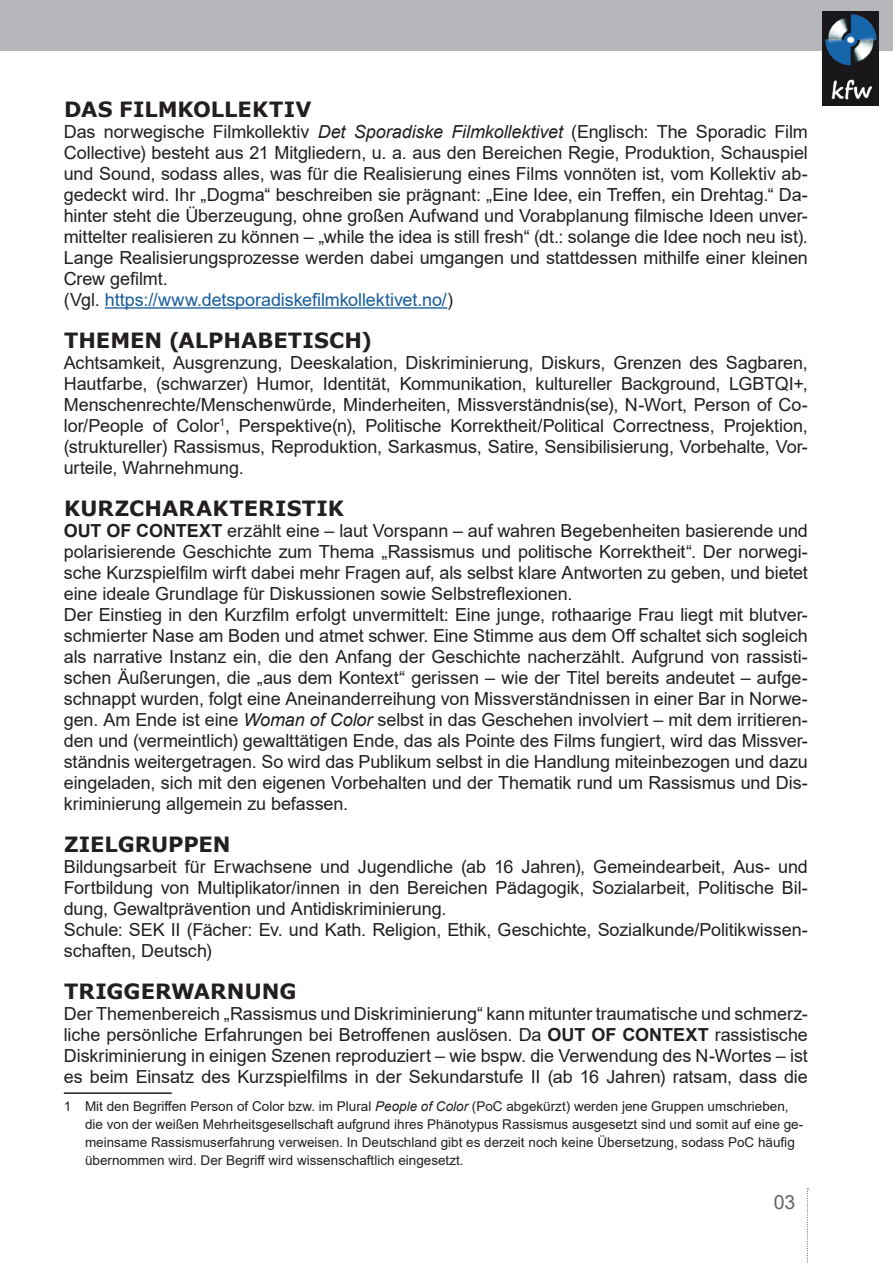
<style>
.page{position:relative;width:893px;height:1263px;background:#fff}
.page>*{position:absolute;margin:0;border:0;box-sizing:border-box;transform-origin:0 0}
.t1{font:700 21px "Verdana";letter-spacing:.005em;color:#231f20}
.t2{font:19.5px "Arial";color:#656568}
.t3{font:18px/21px "Arial";letter-spacing:-.005em;color:#231f20}
.t4{font:13.5px/18px "Arial";color:#231f20}
.s1{font-style:italic}
.s2{color:#175d9e}
.s3{font-weight:700}
</style>
<div class="page">
<div style="left:0;top:0;width:893px;height:51px;background:#b6b7bb"></div>
<svg style="left:807px;top:1188px;width:1px;height:75px"></svg>
<img style="left:822px;top:11px;width:57px;height:94px">
<hr style="left:105px;top:307px;width:342px;height:2px;background:#175d9e">
<hr style="left:64px;top:1092px;width:108px;height:2px;background:#231f20">
<p class="t1" style="left:64px;top:94px;width:249px">DAS FILMKOLLEKTIV</p>
<p class="t3" style="left:64px;top:121px;width:746px">Das norwegische Filmkollektiv <span class="s1">Det Sporadiske Filmkollektivet</span> (Englisch: The Sporadic Film Collective) besteht aus 21 Mitgliedern, u. a. aus den Bereichen Regie, Produktion, Schauspiel und Sound, sodass alles, was für die Realisierung eines Films vonnöten ist, vom Kollektiv ab&shy;gedeckt wird. Ihr „Dogma“ beschreiben sie prägnant: „Eine Idee, ein Treffen, ein Drehtag.“ Da&shy;hinter steht die Überzeugung, ohne großen Aufwand und Vorabplanung filmische Ideen unver&shy;mittelter realisieren zu können – „while the idea is still fresh“ (dt.: solange die Idee noch neu ist).<br>Lange Realisierungsprozesse werden dabei umgangen und stattdessen mithilfe einer kleinen Crew gefilmt.<br>(Vgl. <span class="s2">https://www.detsporadiskefilmkollektivet.no/</span>)</p>
<p class="t1" style="left:64px;top:325px;width:310px">THEMEN (ALPHABETISCH)</p>
<p class="t3" style="left:64px;top:352px;width:746px;text-align:justify">Achtsamkeit, Ausgrenzung, Deeskalation, Diskriminierung, Diskurs, Grenzen des Sagbaren, Hautfarbe, (schwarzer) Humor, Identität, Kommunikation, kultureller Background, LGBTQI+, Menschenrechte/Menschenwürde, Minderheiten, Missverständnis(se), N-Wort, Person of Co&shy;lor/People of Color<sup>1</sup>, Perspektive(n), Politische Korrektheit/Political Correctness, Projektion, (struktureller) Rassismus, Reproduktion, Sarkasmus, Satire, Sensibilisierung, Vorbehalte, Vor&shy;urteile, Wahrnehmung.</p>
<p class="t1" style="left:64px;top:493px;width:281px">KURZCHARAKTERISTIK</p>
<p class="t3" style="left:64px;top:520px;width:746px"><span class="s3">OUT OF CONTEXT</span> erzählt eine – laut Vorspann – auf wahren Begebenheiten basierende und polarisierende Geschichte zum Thema „Rassismus und politische Korrektheit“. Der norwegi&shy;sche Kurzspielfilm wirft dabei mehr Fragen auf, als selbst klare Antworten zu geben, und bietet eine ideale Grundlage für Diskussionen sowie Selbstreflexionen.<br>Der Einstieg in den Kurzfilm erfolgt unvermittelt: Eine junge, rothaarige Frau liegt mit blutver&shy;schmierter Nase am Boden und atmet schwer. Eine Stimme aus dem Off schaltet sich sogleich als narrative Instanz ein, die den Anfang der Geschichte nacherzählt. Aufgrund von rassisti&shy;schen Äußerungen, die „aus dem Kontext“ gerissen – wie der Titel bereits andeutet – aufge&shy;schnappt wurden, folgt eine Aneinanderreihung von Missverständnissen in einer Bar in Norwe&shy;gen. Am Ende ist eine <span class="s1">Woman of Color</span> selbst in das Geschehen involviert – mit dem irritieren&shy;den und (vermeintlich) gewalttätigen Ende, das als Pointe des Films fungiert, wird das Missver&shy;ständnis weitergetragen. So wird das Publikum selbst in die Handlung miteinbezogen und dazu eingeladen, sich mit den eigenen Vorbehalten und der Thematik rund um Rassismus und Dis&shy;kriminierung allgemein zu befassen.</p>
<p class="t1" style="left:64px;top:829px;width:168px">ZIELGRUPPEN</p>
<p class="t3" style="left:64px;top:856px;width:746px">Bildungsarbeit für Erwachsene und Jugendliche (ab 16 Jahren), Gemeindearbeit, Aus- und Fortbildung von Multiplikator/innen in den Bereichen Pädagogik, Sozialarbeit, Politische Bil&shy;dung, Gewaltprävention und Antidiskriminierung.<br>Schule: SEK II (Fächer: Ev. und Kath. Religion, Ethik, Geschichte, Sozialkunde/Politikwissen&shy;schaften, Deutsch)</p>
<p class="t1" style="left:64px;top:976px;width:234px">TRIGGERWARNUNG</p>
<p class="t3" style="left:64px;top:1003px;width:746px;text-align:justify">Der Themenbereich „Rassismus und Diskriminierung“ kann mitunter traumatische und schmerz&shy;liche persönliche Erfahrungen bei Betroffenen auslösen. Da <span class="s3">OUT OF CONTEXT</span> rassistische Diskriminierung in einigen Szenen reproduziert – wie bspw. die Verwendung des N-Wortes – ist es beim Einsatz des Kurzspielfilms in der Sekundarstufe II (ab 16 Jahren) ratsam, dass die</p>
<p class="t4" style="left:85px;top:1097px;width:720px;text-indent:-21px">1 Mit den Begriffen Person of Color bzw. im Plural <span class="s1">People of Color</span> (PoC abgekürzt) werden jene Gruppen umschrieben, die von der weißen Mehrheitsgesellschaft aufgrund ihres Phänotypus Rassismus ausgesetzt sind und somit auf eine ge&shy;meinsame Rassismuserfahrung verweisen. In Deutschland gibt es derzeit noch keine Übersetzung, sodass PoC häufig übernommen wird. Der Begriff wird wissenschaftlich eingesetzt.</p>
<p class="t2" style="left:774px;top:1189px;width:23px">03</p>
</div>
